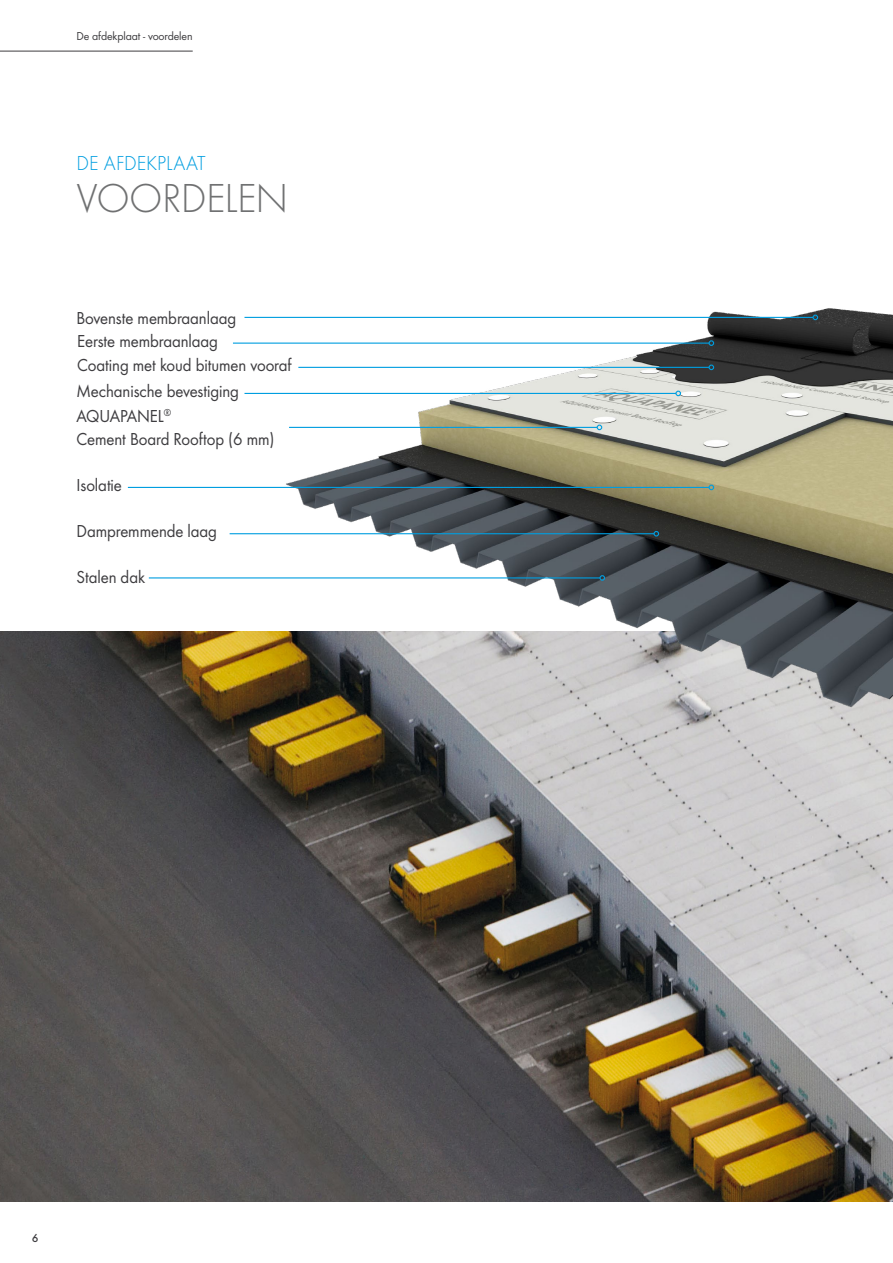
<style>
.page{position:relative;width:893px;height:1263px;background:#fff}
.page>*{position:absolute;margin:0;border:0;box-sizing:border-box;transform-origin:0 0}
.t1{font:300 42px "Futura";letter-spacing:-.02em;color:#707172}
.t2{font:300 21px "Futura";color:#009ee0}
.t3{font:18px/22.5px "Futura Boo";letter-spacing:-.005em;color:#3e3d40;scale:.95 1}
.t4{font:12px "Futura Boo";letter-spacing:-.01em;color:#3e3d40}
.t5{font:500 12px "Futura";color:#3e3d40}
</style>
<div class="page">
<img style="left:0;top:631px;width:893px;height:570px">
<img style="left:262px;top:308px;width:631px;height:440px">
<hr style="left:289px;top:427px;width:308px;height:1px;background:#009ee0">
<svg style="left:597px;top:425px;width:5px;height:5px"></svg>
<hr style="left:128px;top:487px;width:581px;height:1px;background:#009ee0">
<svg style="left:708px;top:485px;width:6px;height:5px"></svg>
<hr style="left:230px;top:533px;width:424px;height:1px;background:#009ee0">
<svg style="left:653px;top:531px;width:6px;height:5px"></svg>
<hr style="left:149px;top:577px;width:451px;height:1px;background:#009ee0">
<svg style="left:599px;top:575px;width:6px;height:6px"></svg>
<hr style="left:244px;top:317px;width:569px;height:1px;background:#009ee0">
<svg style="left:812px;top:315px;width:6px;height:5px"></svg>
<hr style="left:244px;top:393px;width:432px;height:1px;background:#009ee0">
<svg style="left:675px;top:391px;width:6px;height:5px"></svg>
<hr style="left:233px;top:343px;width:476px;height:1px;background:#009ee0">
<svg style="left:708px;top:340px;width:6px;height:6px"></svg>
<hr style="left:298px;top:367px;width:411px;height:1px;background:#009ee0">
<svg style="left:708px;top:365px;width:6px;height:5px"></svg>
<hr style="left:0;top:51px;width:193px;height:1px;background:#3e3d40">
<p class="t4" style="left:77px;top:29px;width:118px">De afdekplaat - voordelen</p>
<p class="t2" style="left:77px;top:151px;width:131px">DE AFDEKPLAAT</p>
<h1 class="t1" style="left:77px;top:174px;width:213px">VOORDELEN</h1>
<p class="t3" style="left:77px;top:306px;width:170px;line-height:23.4px">Bovenste membraanlaag<br>Eerste membraanlaag</p>
<p class="t3" style="left:77px;top:380px;width:173px">Mechanische bevestiging</p>
<p class="t3" style="left:77px;top:353px;width:227px">Coating met koud bitumen vooraf</p>
<p class="t3" style="left:77px;top:405px;width:210px">AQUAPANEL<sup>®<br></sup>Cement Board Rooftop (6 mm)</p>
<p class="t3" style="left:77px;top:474px;width:49px">Isolatie</p>
<p class="t3" style="left:77px;top:520px;width:149px">Dampremmende laag</p>
<p class="t3" style="left:77px;top:565px;width:74px">Stalen dak</p>
<p class="t5" style="left:32px;top:1231px;width:8px">6</p>
</div>
